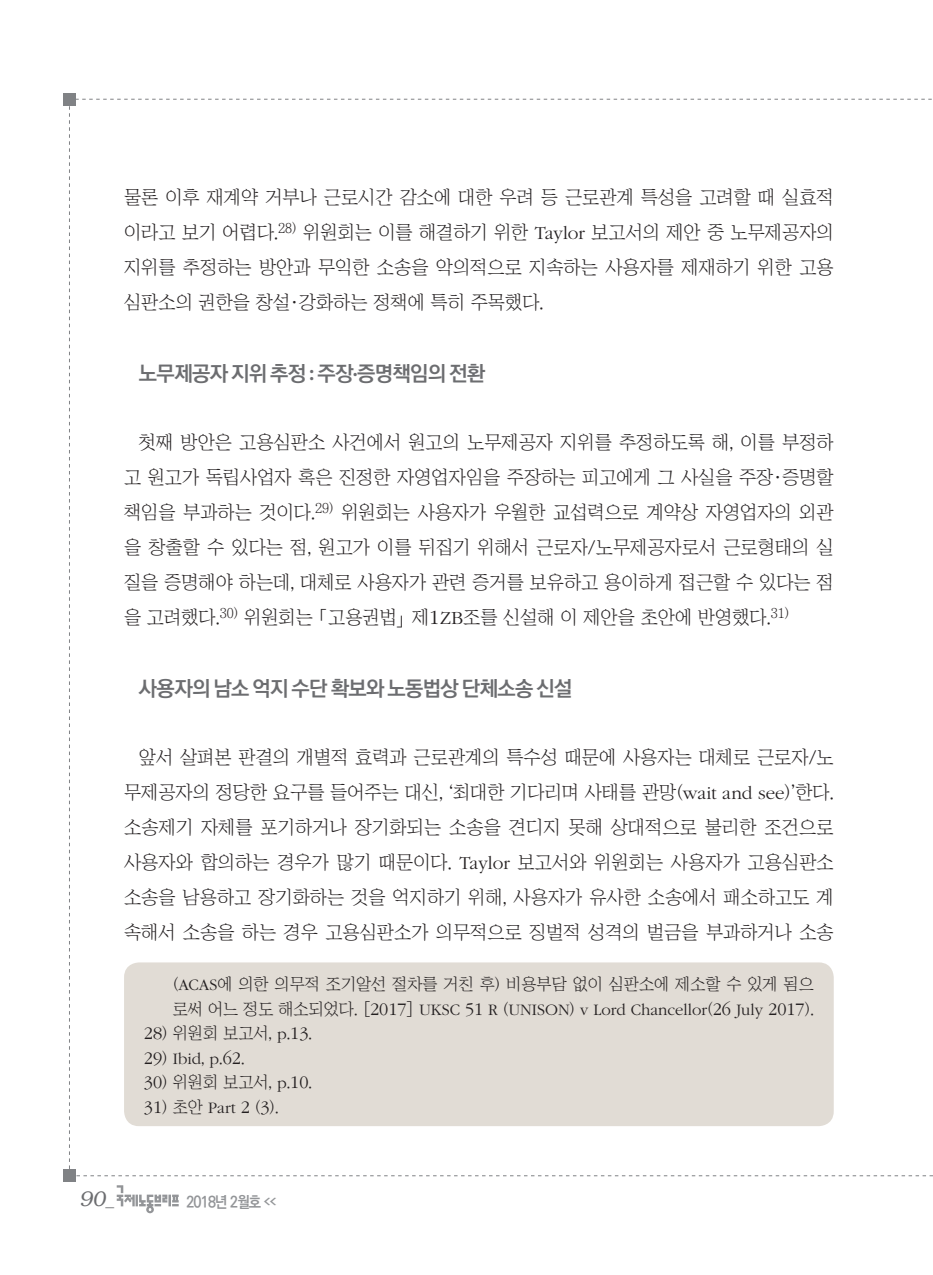
<style>
.page{position:relative;width:933px;height:1275px;background:#fff}
.page>*{position:absolute;margin:0;border:0;box-sizing:border-box;transform-origin:0 0}
.중제목{font:700 21px "Ko Pub Dotum";letter-spacing:-.03em;color:#6c6d70}
.t1{font:italic 300 21px "Bookman";color:#6c6d70}
.본문{font:18.9px/35px "Chosunilbo NM";color:#231f20;text-align:justify}
.각주{font:16.62px/24.5px "Chosunilbo NM";color:#231f20}
.각주-2{font:300 16.62px "ITC Garamond Std";color:#231f20}
.t2{font:700 15.75px "Ko Pub Dotum";letter-spacing:-.055em;color:#939598;scale:.9 1}
.s1{font-family:"ITC Garamond Std";font-weight:300}
.s2{font-family:"Myriad Pro";font-weight:600}
.s3{font-family:"ITC Garamond Std";font-weight:300;font-size:20.82px}
.s4{font-family:"ITC Garamond Std";font-weight:300;font-size:18.38px}
.s5{font-size:18.38px}
.s6{font-family:"Chosunilbo NM";font-weight:400}
.s7{font-family:"Helvetica";font-weight:400;font-style:normal;font-size:17.5px}
.s8{font-size:7.88px}
</style>
<div class="page">
<div style="left:64px;top:1170px;width:12px;height:12px;background:#808285"></div>
<div style="left:64px;top:93px;width:12px;height:12px;background:#808285"></div>
<svg style="left:117px;top:1185px;width:62px;height:28px"></svg>
<div style="left:124px;top:962px;width:709px;height:164px;background:#e1dcd5;border-radius:15px"></div>
<p class="본문" style="left:124px;top:179px;width:711px">물론 이후 재계약 거부나 근로시간 감소에 대한 우려 등 근로관계 특성을 고려할 때 실효적 이라고 보기 어렵다.<sup>28)</sup> 위원회는 이를 해결하기 위한 <span class="s1">Taylor</span> 보고서의 제안 중 노무제공자의 지위를 추정하는 방안과 무익한 소송을 악의적으로 지속하는 사용자를 제재하기 위한 고용 심판소의 권한을 창설·강화하는 정책에 특히 주목했다.</p>
<p class="중제목" style="left:139px;top:363px;width:348px">노무제공자 지위 추정 <span class="s2">:</span> 주장<span class="s2">·</span>증명책임의 전환</p>
<p class="본문" style="left:124px;top:424px;width:711px;text-indent:15px">첫째 방안은 고용심판소 사건에서 원고의 노무제공자 지위를 추정하도록 해, 이를 부정하 고 원고가 독립사업자 혹은 진정한 자영업자임을 주장하는 피고에게 그 사실을 주장·증명할 책임을 부과하는 것이다.<sup>29)</sup> 위원회는 사용자가 우월한 교섭력으로 계약상 자영업자의 외관 을 창출할 수 있다는 점, 원고가 이를 뒤집기 위해서 근로자/노무제공자로서 근로형태의 실 질을 증명해야 하는데, 대체로 사용자가 관련 증거를 보유하고 용이하게 접근할 수 있다는 점 을 고려했다.<sup>30)</sup> 위원회는 「고용권법」제<span class="s3">1</span><span class="s1">ZB</span>조를 신설해 이 제안을 초안에 반영했다.<sup>31)</sup></p>
<p class="중제목" style="left:139px;top:678px;width:435px">사용자의 남소 억지 수단 확보와 노동법상 단체소송 신설</p>
<p class="본문" style="left:124px;top:739px;width:711px;text-indent:15px">앞서 살펴본 판결의 개별적 효력과 근로관계의 특수성 때문에 사용자는 대체로 근로자/노 무제공자의 정당한 요구를 들어주는 대신, ‘최대한 기다리며 사태를 관망(<span class="s1">wait and see</span>)’한다. 소송제기 자체를 포기하거나 장기화되는 소송을 견디지 못해 상대적으로 불리한 조건으로 사용자와 합의하는 경우가 많기 때문이다. <span class="s1">Taylor</span> 보고서와 위원회는 사용자가 고용심판소 소송을 남용하고 장기화하는 것을 억지하기 위해, 사용자가 유사한 소송에서 패소하고도 계 속해서 소송을 하는 경우 고용심판소가 의무적으로 징벌적 성격의 벌금을 부과하거나 소송</p>
<p class="각주" style="left:173px;top:972px;width:642px">(<span class="s1">ACAS</span>에 의한 의무적 조기알선 절차를 거친 후) 비용부담 없이 심판소에 제소할 수 있게 됨으 로써 어느 정도 해소되었다. [<span class="s4">2017</span>] <span class="s1">UKSC</span> <span class="s4">51</span> <span class="s1">R</span> (<span class="s1">UNISON</span>) <span class="s1">v Lord Chancellor</span>(<span class="s4">26</span> <span class="s1">July</span> <span class="s4">2017</span>).</p>
<p class="각주" style="left:144px;top:1021px;width:170px"><span class="s4">28</span>) 위원회 보고서, <span class="s1">p</span>.<span class="s4">13</span>.</p>
<p class="각주-2" style="left:144px;top:1050px;width:102px"><span class="s5">29</span><span class="s6">)</span> Ibid<span class="s6">,</span> p<span class="s6">.</span><span class="s5">62</span><span class="s6">.</span></p>
<p class="각주" style="left:144px;top:1070px;width:170px"><span class="s4">30</span>) 위원회 보고서, <span class="s1">p</span>.<span class="s4">10</span>.</p>
<p class="각주" style="left:144px;top:1095px;width:136px"><span class="s4">31</span>) 초안 <span class="s1">Part</span> <span class="s4">2</span> (<span class="s4">3</span>).</p>
<p class="t1" style="left:79px;top:1187px;width:36px">90<span class="s7">_</span></p>
<p class="t2" style="left:186px;top:1194px;width:101px">2018년 2월호 <span class="s8">&lt;&lt;</span></p>
</div>
